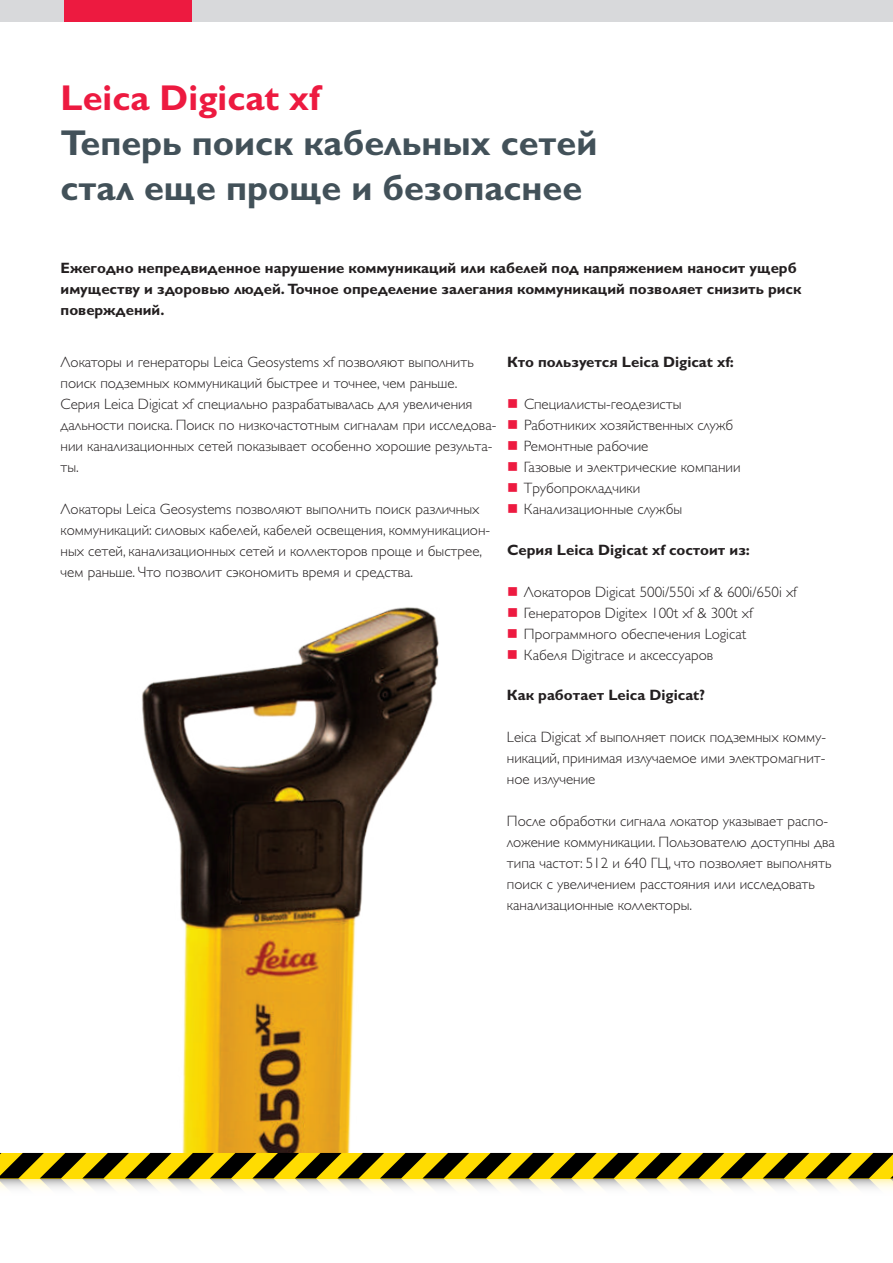
<style>
.page{position:relative;width:893px;height:1263px;background:#fff}
.page>*{position:absolute;margin:0;border:0;box-sizing:border-box;transform-origin:0 0}
.t1{font:700 36px/45px "Gill Sans Cyr";color:#425159}
.t2{font:700 36px "Gill Sans Cyr";color:#ed1a40}
.t3{font:300 15px/21px "Gill Sans Cyr";color:#231f20}
.t4{font:700 15px/21px "Gill Sans Cyr";color:#231f20}
</style>
<div class="page">
<img style="left:66px;top:607px;width:445px;height:546px">
<div style="left:0;top:0;width:893px;height:22px;background:#d8d9db"></div>
<svg style="left:0;top:1153px;width:893px;height:36px;background:#a0923c"></svg>
<div style="left:64px;top:0;width:127px;height:22px;background:#ed1a40"></div>
<svg style="left:508px;top:608px;width:3px;height:9px"></svg>
<svg style="left:508px;top:629px;width:3px;height:9px"></svg>
<svg style="left:508px;top:650px;width:3px;height:9px"></svg>
<h1 class="t2" style="left:61px;top:76px;width:261px">Leica Digicat xf</h1>
<h1 class="t1" style="left:61px;top:120px;width:538px">Теперь поиск кабельных сетей стал еще проще и безопаснее</h1>
<p class="t4" style="left:61px;top:257px;width:742px">Ежегодно непредвиденное нарушение коммуникаций или кабелей под напряжением наносит ущерб имуществу и здоровью людей. Точное определение залегания коммуникаций позволяет снизить риск поверждений.</p>
<p class="t3" style="left:61px;top:352px;width:437px">Локаторы и генераторы Leica Geosystems xf позволяют выполнить поиск подземных коммуникаций быстрее и точнее, чем раньше.<br>Серия Leica Digicat xf специально разрабатывалась для увеличения дальности поиска. Поиск по низкочастотным сигналам при исследова&shy;нии канализационных сетей показывает особенно хорошие результа&shy;ты.</p>
<p class="t3" style="left:61px;top:499px;width:431px">Локаторы Leica Geosystems позволяют выполнить поиск различных коммуникаций: силовых кабелей, кабелей освещения, коммуникацион&shy;ных сетей, канализационных сетей и коллекторов проще и быстрее, чем раньше. Что позволит сэкономить время и средства.</p>
<p class="t4" style="left:507px;top:352px;width:228px">Кто пользуется Leica Digicat xf:</p>
<p class="t3" style="left:524px;top:394px;width:218px">Специалисты-геодезисты<br>Работниких хозяйственных служб<br>Ремонтные рабочие<br>Газовые и электрические компании<br>Трубопрокладчики<br>Канализационные службы</p>
<p class="t4" style="left:507px;top:539px;width:244px">Серия Leica Digicat xf состоит из:</p>
<p class="t3" style="left:524px;top:581px;width:274px">Локаторов Digicat 500i/550i xf &amp; 600i/650i xf Генераторов Digitex 100t xf &amp; 300t xf Программного обеспечения Logicat<br>Кабеля Digitrace и аксессуаров</p>
<p class="t4" style="left:507px;top:685px;width:200px">Как работает Leica Digicat?</p>
<p class="t3" style="left:507px;top:727px;width:321px;text-align:justify">Leica Digicat xf выполняет поиск подземных комму&shy;никаций, принимая излучаемое ими электромагнит&shy;ное излучение</p>
<p class="t3" style="left:507px;top:811px;width:329px">После обработки сигнала локатор указывает распо&shy;ложение коммуникации. Пользователю доступны два типа частот: 512 и 640 ГЦ, что позволяет выполнять поиск с увеличением расстояния или исследовать канализационные коллекторы.</p>
</div>
